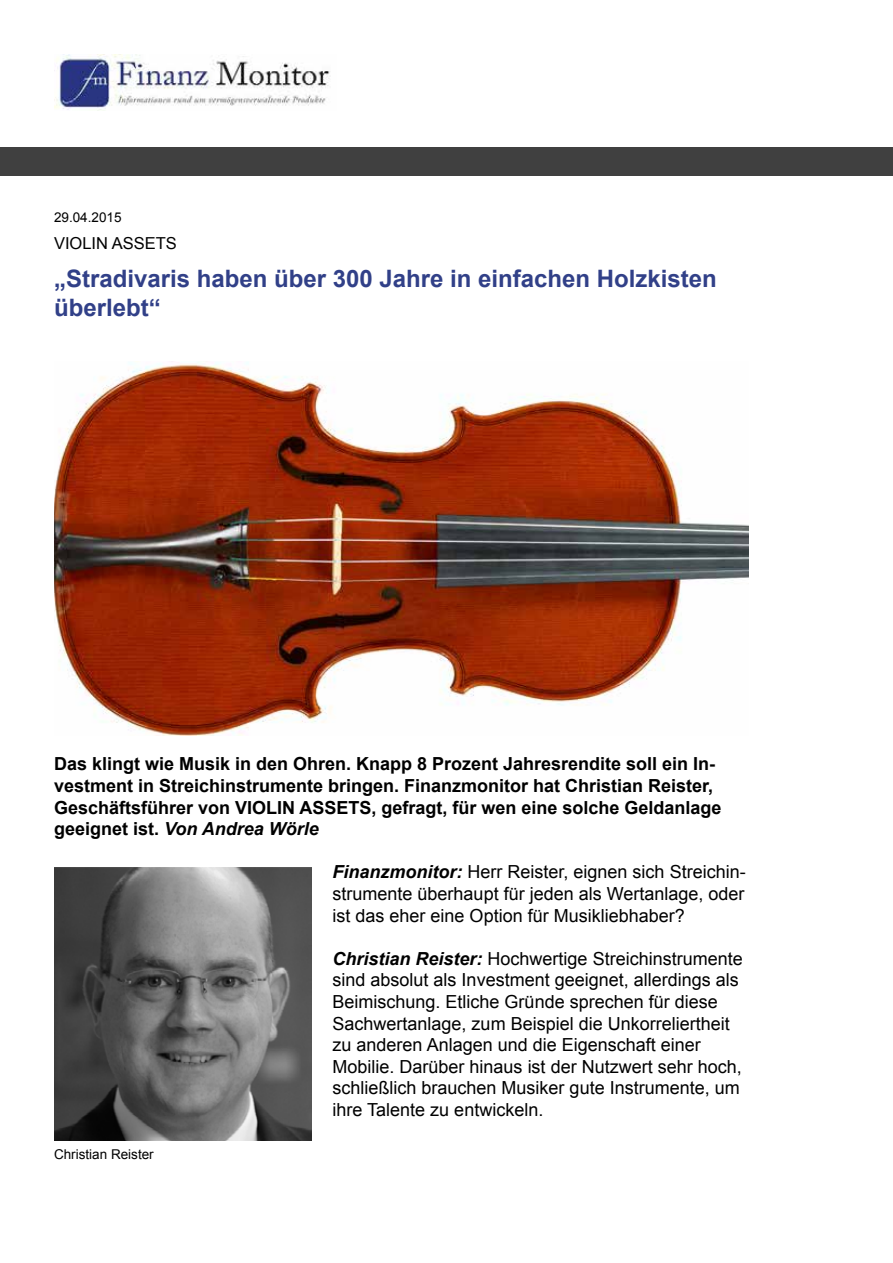
<style>
.page{position:relative;width:893px;height:1263px;background:#fff}
.page>*{position:absolute;margin:0;border:0;box-sizing:border-box;transform-origin:0 0}
.t1{font:700 24px/28.8px "Arial";color:#314088}
.t2{font:18px/21.6px "Arial";color:#000;text-align:justify}
.t3{font:700 18px/21.6px "Arial";color:#000}
.t4{font:16.5px "Arial";color:#000}
.t5{font:13.5px "Arial";color:#000}
.s1{font-style:italic}
.s2{font-weight:700;font-style:italic}
</style>
<div class="page">
<div style="left:0;top:147px;width:893px;height:29px;background:#404040"></div>
<img style="left:54px;top:54px;width:276px;height:57px">
<img style="left:54px;top:361px;width:694px;height:375px">
<img style="left:54px;top:867px;width:257px;height:273px">
<p class="t5" style="left:54px;top:208px;width:69px">29.04.2015</p>
<p class="t4" style="left:54px;top:232px;width:124px">VIOLIN ASSETS</p>
<h1 class="t1" style="left:54px;top:264px;width:664px">„Stradivaris haben über 300 Jahre in einfachen Holzkisten überlebt“</h1>
<p class="t3" style="left:54px;top:753px;width:669px">Das klingt wie Musik in den Ohren. Knapp 8 Prozent Jahresrendite soll ein In&shy;vestment in Streichinstrumente bringen. Finanzmonitor hat Christian Reister, Geschäftsführer von VIOLIN ASSETS, gefragt, für wen eine solche Geldanlage geeignet ist. <span class="s1">Von Andrea Wörle</span></p>
<p class="t2" style="left:333px;top:861px;width:415px"><span class="s2">Finanzmonitor:</span> Herr Reister, eignen sich Streichin&shy;strumente überhaupt für jeden als Wertanlage, oder ist das eher eine Option für Musikliebhaber?</p>
<p class="t2" style="left:333px;top:947px;width:412px;text-align:left"><span class="s2">Christian Reister:</span> Hochwertige Streichinstrumente sind absolut als Investment geeignet, allerdings als Beimischung. Etliche Gründe sprechen für diese Sachwertanlage, zum Beispiel die Unkorreliertheit zu anderen Anlagen und die Eigenschaft einer Mobilie. Darüber hinaus ist der Nutzwert sehr hoch, schließlich brauchen Musiker gute Instrumente, um ihre Talente zu entwickeln.</p>
<p class="t5" style="left:54px;top:1144px;width:101px">Christian Reister</p>
</div>
